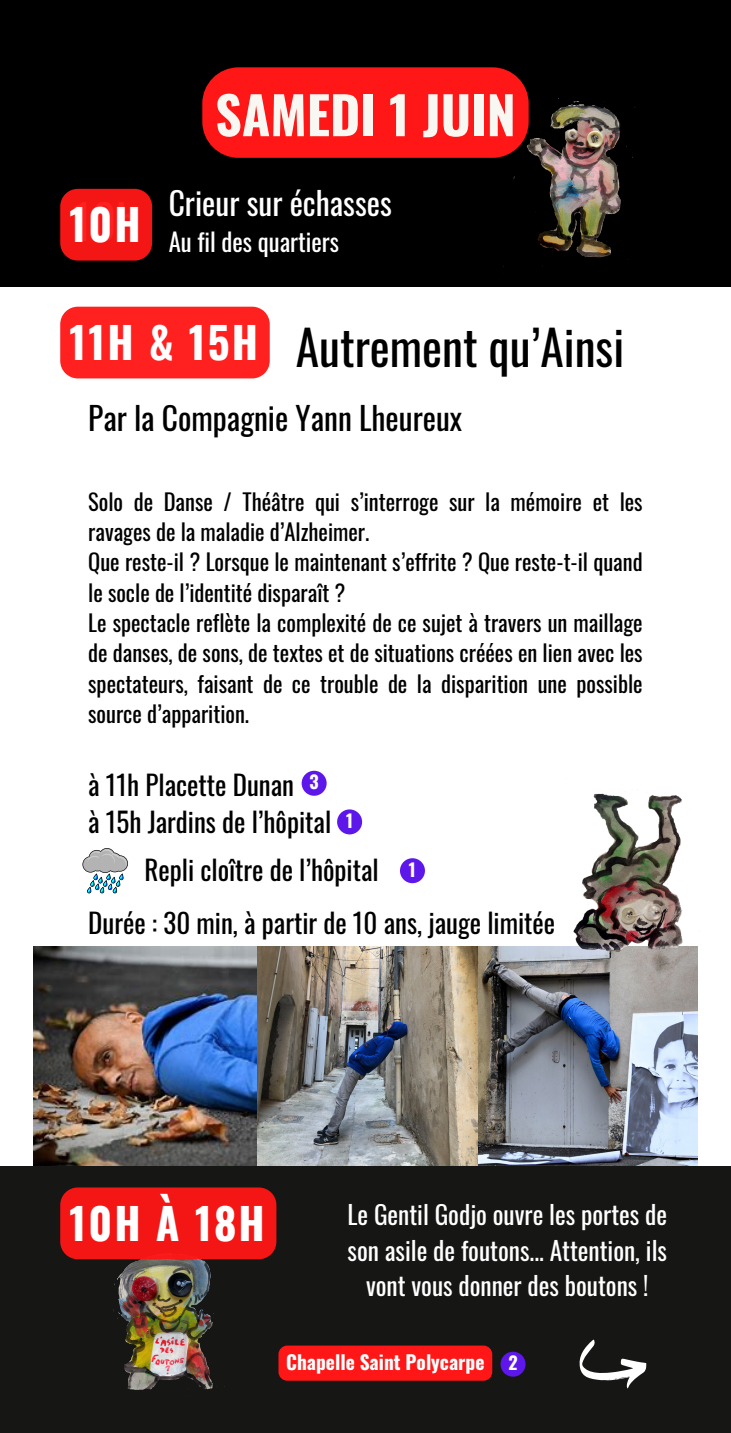
<style>
.page{position:relative;width:731px;height:1433px;background:#fff}
.page>*{position:absolute;margin:0;border:0;box-sizing:border-box;transform-origin:0 0}
.t1{font:700 51.75px "Oswald";color:#f8f7f2}
.t2{font:47.48px "Oswald";color:#000}
.t3{font:47.25px "Oswald";color:#fff}
.t4{font:700 43.2px "Oswald";letter-spacing:.05em;color:#fff}
.t5{font:31.5px "Oswald";color:#000}
.t6{font:31.5px "Oswald";color:#fff}
.t7{font:27px/37.1px "Oswald";color:#000}
.t8{font:25.43px/35.6px "Oswald";color:#fff;text-align:center}
.t9{font:24.75px "Oswald";color:#fff}
.t10{font:22.5px/30.4px "Oswald";color:#000}
.t11{font:700 19.35px "Oswald";color:#fff}
.t12{font:700 18px "Oswald";color:#fff}
</style>
<div class="page">
<div style="left:0;top:0;width:731px;height:286px;background:#000"></div>
<img style="left:34px;top:946px;width:663px;height:221px">
<img style="left:498px;top:98px;width:137px;height:171px">
<img style="left:494px;top:793px;width:204px;height:169px">
<div style="left:0;top:1167px;width:730px;height:266px;background:#161615"></div>
<img style="left:75px;top:1259px;width:186px;height:131px">
<svg style="left:82px;top:848px;width:46px;height:45px"></svg>
<div style="left:202px;top:67px;width:326px;height:91px;background:#ff1616;border-radius:36px"></div>
<div style="left:60px;top:189px;width:92px;height:72px;background:#f41515"></div>
<div style="left:60px;top:307px;width:210px;height:71px;background:#ff2020"></div>
<div style="left:60px;top:1187px;width:216px;height:72px;background:#f41615"></div>
<div style="left:278px;top:1345px;width:214px;height:35px;background:#ff1616;border-radius:9px"></div>
<div style="left:302px;top:771px;width:25px;height:25px;background:#5e17eb;border-radius:50%"></div>
<div style="left:337px;top:809px;width:25px;height:25px;background:#5e17eb;border-radius:50%"></div>
<div style="left:500px;top:1351px;width:25px;height:25px;background:#5e17eb;border-radius:50%"></div>
<div style="left:400px;top:858px;width:25px;height:25px;background:#5e17eb;border-radius:50%"></div>
<svg style="left:579px;top:1339px;width:67px;height:49px"></svg>
<p class="t1" style="left:215px;top:74px;width:302px">SAMEDI 1 JUIN</p>
<p class="t3" style="left:73px;top:185px;width:66px">10h</p>
<p class="t6" style="left:169px;top:179px;width:225px">Crieur sur échasses</p>
<p class="t4" style="left:70px;top:191px;width:73px">10H</p>
<p class="t9" style="left:169px;top:222px;width:172px">Au fil des quartiers</p>
<h5 class="t4" style="left:70px;top:309px;width:190px">11H &amp; 15H</h5>
<h2 class="t2" style="left:296px;top:310px;width:330px">Autrement qu’Ainsi</h2>
<h4 class="t5" style="left:88px;top:394px;width:375px">Par la Compagnie Yann Lheureux</h4>
<h6 class="t10" style="left:88px;top:485px;width:556px">Solo de Danse / Théâtre qui s’interroge sur la mémoire et les ravages de la maladie d’Alzheimer.<br>Que reste-il ? Lorsque le maintenant s’effrite ? Que reste-t-il quand le socle de l’identité disparaît ?<br>Le spectacle reflète la complexité de ce sujet à travers un maillage de danses, de sons, de textes et de situations créées en lien avec les spectateurs, faisant de ce trouble de la disparition une possible source d’apparition.</h6>
<h5 class="t7" style="left:88px;top:765px;width:244px">à 11h Placette Dunan<br>à 15h Jardins de l’hôpital</h5>
<h3 class="t12" style="left:309px;top:768px;width:11px">3</h3>
<h5 class="t12" style="left:346px;top:806px;width:8px">1</h5>
<p class="t7" style="left:144px;top:850px;width:236px">Repli cloître de l’hôpital</p>
<p class="t12" style="left:409px;top:855px;width:8px">1</p>
<h5 class="t7" style="left:88px;top:903px;width:468px">Durée : 30 min, à partir de 10 ans, jauge limitée</h5>
<p class="t4" style="left:70px;top:1189px;width:197px">10H À 18H</p>
<p class="t8" style="left:347px;top:1196px;width:321px">Le Gentil Godjo ouvre les portes de son asile de foutons... Attention, ils vont vous donner des boutons !</p>
<p class="t11" style="left:286px;top:1347px;width:200px">Chapelle Saint Polycarpe</p>
<p class="t12" style="left:508px;top:1348px;width:11px">2</p>
</div>
